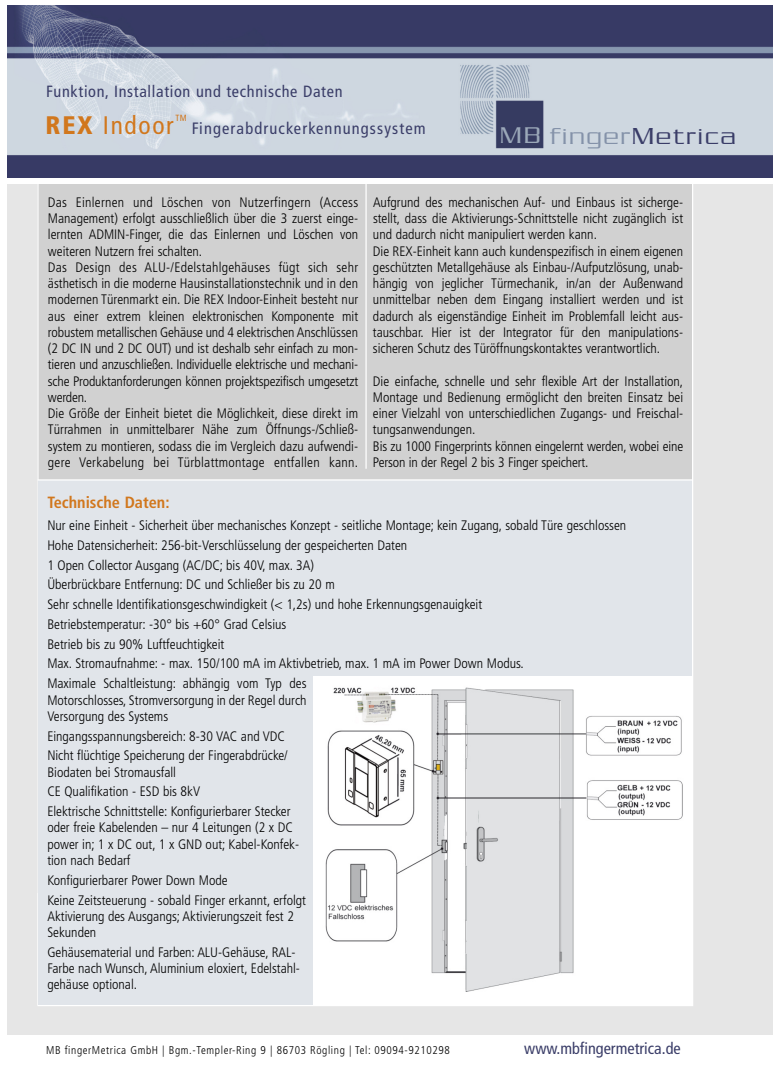
<style>
.page{position:relative;width:780px;height:1088px;background:#fff}
.page>*{position:absolute;margin:0;border:0;box-sizing:border-box;transform-origin:0 0}
.t1{font:condensed 25.38px "Frutiger";letter-spacing:.065em;color:#d1771d}
.t2{font:300 25px "Serpentine";letter-spacing:.085em;color:#3a3d68}
.t3{font:condensed 16.38px "Frutiger";letter-spacing:.07em;color:#3a3d68}
.t4{font:condensed 16.25px "Frutiger";letter-spacing:.04em;color:#3a3d68}
.t5{font:condensed 16.25px "Frutiger";color:#3a3d68}
.t6{font:700 condensed 16.25px "Frutiger";color:#d1771d}
.t7{font:300 condensed 13.75px/16.2px "Frutiger";color:#000}
.t8{font:300 condensed 11.25px "Frutiger";letter-spacing:.055em;color:#000}
.t9{font:condensed 9px "Frutiger";color:#d1771d}
.s1{font-weight:900}
.s2{font-size:24.62px;color:#9ba8b9}
.s3{color:#8492a9}
</style>
<div class="page">
<div style="left:7px;top:184px;width:765px;height:851px;background:#e6e6e6"></div>
<img style="left:7px;top:5px;width:765px;height:172px">
<div style="left:37px;top:184px;width:655px;height:709px;background:#d1d1d1"></div>
<hr style="left:365px;top:184px;width:1px;height:285px;background:#fff">
<div style="left:39px;top:481px;width:653px;height:524px;background:#e1e5ea"></div>
<div style="left:313px;top:677px;width:379px;height:328px;background:#fff"></div>
<img style="left:325px;top:687px;width:358px;height:304px">
<hr style="left:38px;top:479px;width:654px;height:1px;background:#fff">
<p class="t4" style="left:46px;top:84px;width:298px">Funktion, Installation und technische Daten</p>
<h1 class="t1" style="left:45px;top:115px;width:130px"><span class="s1">REX</span> Indoor</h1>
<p class="t9" style="left:175px;top:114px;width:13px">TM</p>
<p class="t3" style="left:192px;top:121px;width:235px">Fingerabdruckerkennungssystem</p>
<h2 class="t2" style="left:500px;top:128px;width:237px"><span class="s2">MB</span> <span class="s3">finger</span>Metrica</h2>
<p class="t7" style="left:48px;top:195px;width:312px">Das Einlernen und Löschen von Nutzerfingern (Access Management) erfolgt ausschließlich über die 3 zuerst einge&shy;lernten ADMIN-Finger, die das Einlernen und Löschen von weiteren Nutzern frei schalten.<br>Das Design des ALU-/Edelstahlgehäuses fügt sich sehr ästhetisch in die moderne Hausinstallationstechnik und in den modernen Türenmarkt ein. Die REX Indoor-Einheit besteht nur aus einer extrem kleinen elektronischen Komponente mit robustem metallischen Gehäuse und 4 elektrischen Anschlüssen (2 DC IN und 2 DC OUT) und ist deshalb sehr einfach zu mon&shy;tieren und anzuschließen. Individuelle elektrische und mechani&shy;sche Produktanforderungen können projektspezifisch umgesetzt werden.<br>Die Größe der Einheit bietet die Möglichkeit, diese direkt im Türrahmen in unmittelbarer Nähe zum Öffnungs-/Schließ&shy;system zu montieren, sodass die im Vergleich dazu aufwendi&shy;gere Verkabelung bei Türblattmontage entfallen kann.</p>
<p class="t6" style="left:47px;top:496px;width:124px">Technische Daten:</p>
<p class="t7" style="left:47px;top:516px;width:580px;line-height:19.8px">Nur eine Einheit - Sicherheit über mechanisches Konzept - seitliche Montage; kein Zugang, sobald Türe geschlossen Hohe Datensicherheit: 256-bit-Verschlüsselung der gespeicherten Daten<br>1 Open Collector Ausgang (AC/DC; bis 40V, max. 3A)<br>Überbrückbare Entfernung: DC und Schließer bis zu 20 m<br>Sehr schnelle Identifikationsgeschwindigkeit (&lt; 1,2s) und hohe Erkennungsgenauigkeit<br>Betriebstemperatur: -30° bis +60° Grad Celsius<br>Betrieb bis zu 90% Luftfeuchtigkeit<br>Max. Stromaufnahme: - max. 150/100 mA im Aktivbetrieb, max. 1 mA im Power Down Modus.<br>Maximale Schaltleistung: abhängig vom Typ des</p>
<p class="t7" style="left:47px;top:693px;width:261px">Motorschlosses, Stromversorgung in der Regel durch<br>Versorgung des Systems</p>
<p class="t7" style="left:47px;top:727px;width:242px;line-height:19.8px">Eingangsspannungsbereich: 8-30 VAC and VDC<br>Nicht flüchtige Speicherung der Fingerabdrücke/</p>
<p class="t7" style="left:47px;top:763px;width:245px;line-height:19.8px">Biodaten bei Stromausfall<br>CE Qualifikation - ESD bis 8kV<br>Elektrische Schnittstelle: Konfigurierbarer Stecker</p>
<p class="t7" style="left:47px;top:821px;width:253px">oder freie Kabelenden – nur 4 Leitungen (2 x DC power in; 1 x DC out, 1 x GND out; Kabel-Konfek&shy;tion nach Bedarf</p>
<p class="t7" style="left:47px;top:871px;width:260px;line-height:19.8px">Konfigurierbarer Power Down Mode<br>Keine Zeitsteuerung - sobald Finger erkannt, erfolgt</p>
<p class="t7" style="left:47px;top:909px;width:248px">Aktivierung des Ausgangs; Aktivierungszeit fest 2<br>Sekunden</p>
<p class="t7" style="left:47px;top:945px;width:254px">Gehäusematerial und Farben: ALU-Gehäuse, RAL-<br>Farbe nach Wunsch, Aluminium eloxiert, Edelstahl&shy;gehäuse optional.</p>
<p class="t7" style="left:373px;top:195px;width:312px">Aufgrund des mechanischen Auf- und Einbaus ist sicherge&shy;stellt, dass die Aktivierungs-Schnittstelle nicht zugänglich ist und dadurch nicht manipuliert werden kann.<br>Die REX-Einheit kann auch kundenspezifisch in einem eigenen geschützten Metallgehäuse als Einbau-/Aufputzlösung, unab&shy;hängig von jeglicher Türmechanik, in/an der Außenwand unmittelbar neben dem Eingang installiert werden und ist dadurch als eigenständige Einheit im Problemfall leicht aus&shy;tauschbar. Hier ist der Integrator für den manipulations&shy;sicheren Schutz des Türöffnungskontaktes verantwortlich.</p>
<p class="t7" style="left:373px;top:374px;width:312px">Die einfache, schnelle und sehr flexible Art der Installation, Montage und Bedienung ermöglicht den breiten Einsatz bei einer Vielzahl von unterschiedlichen Zugangs- und Freischal&shy;tungsanwendungen.<br>Bis zu 1000 Fingerprints können eingelernt werden, wobei eine Person in der Regel 2 bis 3 Finger speichert.</p>
<p class="t8" style="left:46px;top:1046px;width:405px">MB fingerMetrica GmbH | Bgm.-Templer-Ring 9 | 86703 Rögling | Tel: 09094-9210298</p>
<p class="t5" style="left:524px;top:1042px;width:158px">www.mbfingermetrica.de</p>
</div>
